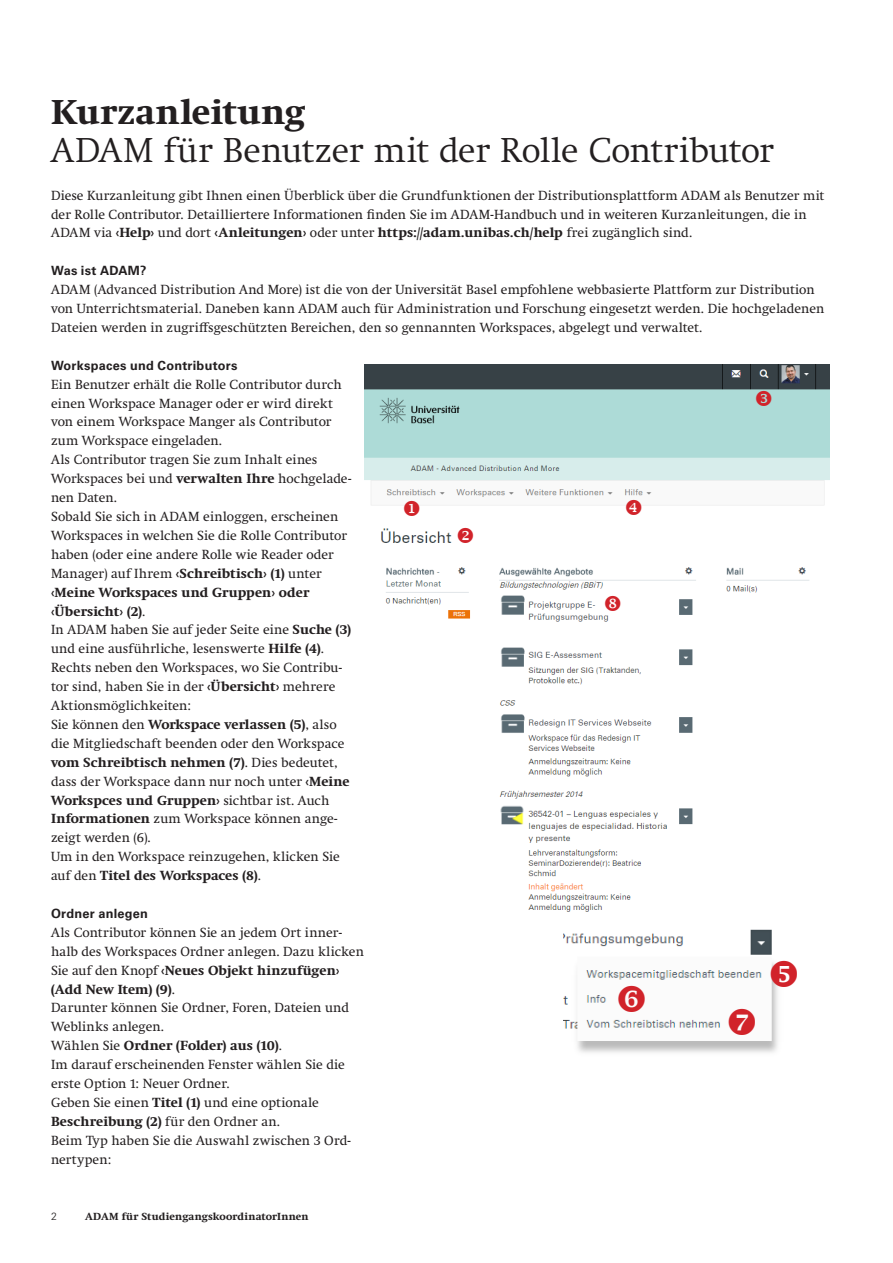
<style>
.page{position:relative;width:893px;height:1263px;background:#fff}
.page>*{position:absolute;margin:0;border:0;box-sizing:border-box;transform-origin:0 0}
.Headline_1_light_A4{font:300 35.25px "Swift Neue LT Pro";color:#231f20}
.Headline_1_bold_A4_B{font:700 35.25px "Swift Neue LT Pro";letter-spacing:.005em;color:#231f20}
.Fliesstext_A4_Bro{font:13.5px/18.9px "Swift Neue LT Pro";letter-spacing:.01em;color:#231f20}
.Fliesstext_A4_Bro-2{font:700 13.5px "Swift Neue LT Pro";color:#231f20}
.Zwischentitel{font:700 12.75px "Univers LT Std";letter-spacing:.02em;color:#231f20}
.t1{font:700 10.5px "Swift Neue LT Pro";letter-spacing:.015em;color:#231f20}
.Pagina_links{font:300 10.5px "Univers LT Std";color:#231f20}
.s1{font-weight:700}
.s2{font-weight:400}
</style>
<div class="page">
<img style="left:564px;top:929px;width:214px;height:124px">
<img style="left:364px;top:364px;width:465px;height:548px">
<img style="left:497px;top:803px;width:30px;height:24px">
<img style="left:497px;top:592px;width:29px;height:25px">
<img style="left:497px;top:644px;width:29px;height:25px">
<img style="left:497px;top:710px;width:29px;height:26px">
<svg style="left:771px;top:960px;width:7px;height:27px"></svg>
<svg style="left:619px;top:985px;width:26px;height:27px"></svg>
<svg style="left:729px;top:1009px;width:26px;height:26px"></svg>
<svg style="left:756px;top:390px;width:16px;height:16px"></svg>
<svg style="left:626px;top:499px;width:15px;height:15px"></svg>
<svg style="left:605px;top:595px;width:15px;height:16px"></svg>
<svg style="left:404px;top:501px;width:15px;height:15px"></svg>
<svg style="left:458px;top:528px;width:15px;height:15px"></svg>
<p class="Headline_1_bold_A4_B" style="left:51px;top:91px;width:256px">Kurzanleitung</p>
<p class="Headline_1_light_A4" style="left:51px;top:129px;width:724px">ADAM für Benutzer mit der Rolle Contributor</p>
<p class="Fliesstext_A4_Bro" style="left:51px;top:186px;width:775px">Diese Kurzanleitung gibt Ihnen einen Überblick über die Grundfunktionen der Distributionsplattform ADAM als Benutzer mit der Rolle Contributor. Detailliertere Informationen finden Sie im ADAM-Handbuch und in weiteren Kurzanleitungen, die in<br>ADAM via <span class="s1">‹Help›</span> und dort <span class="s1">‹Anleitungen›</span> oder unter <span class="s1">https://adam.unibas.ch/help</span> frei zugänglich sind.</p>
<p class="Zwischentitel" style="left:51px;top:263px;width:97px">Was ist ADAM?</p>
<p class="Fliesstext_A4_Bro" style="left:51px;top:280px;width:775px">ADAM (Advanced Distribution And More) ist die von der Universität Basel empfohlene webbasierte Plattform zur Distribution von Unterrichtsmaterial. Daneben kann ADAM auch für Administration und Forschung eingesetzt werden. Die hochgeladenen<br>Dateien werden in zugriffsgeschützten Bereichen, den so gennannten Workspaces, abgelegt und verwaltet.</p>
<p class="Zwischentitel" style="left:51px;top:358px;width:188px">Workspaces und Contributors</p>
<p class="Fliesstext_A4_Bro" style="left:51px;top:375px;width:292px">Ein Benutzer erhält die Rolle Contributor durch einen Workspace Manager oder er wird direkt von einem Workspace Manger als Contributor zum Workspace eingeladen.</p>
<p class="Fliesstext_A4_Bro" style="left:51px;top:450px;width:302px">Als Contributor tragen Sie zum Inhalt eines<br>Workspaces bei und <span class="s1">verwalten Ihre</span> hochgelade&shy;nen Daten.</p>
<p class="Fliesstext_A4_Bro" style="left:51px;top:507px;width:297px">Sobald Sie sich in ADAM einloggen, erscheinen Workspaces in welchen Sie die Rolle Contributor haben (oder eine andere Rolle wie Reader oder Manager) auf Ihrem <span class="s1">‹Schreibtisch› (1)</span> unter <span class="s1">‹Meine Workspaces und Gruppen› oder ‹Übersicht› (2)</span>.</p>
<p class="Fliesstext_A4_Bro" style="left:51px;top:620px;width:302px">In ADAM haben Sie auf jeder Seite eine <span class="s1">Suche (3) </span>und eine ausführliche, lesenswerte <span class="s1">Hilfe (4)</span>.</p>
<p class="Fliesstext_A4_Bro" style="left:51px;top:658px;width:292px">Rechts neben den Workspaces, wo Sie Contribu&shy;tor sind, haben Sie in der <span class="s1">‹Übersicht›</span> mehrere<br>Aktionsmöglichkeiten:</p>
<p class="Fliesstext_A4_Bro" style="left:51px;top:715px;width:300px">Sie können den <span class="s1">Workspace verlassen (5)</span>, also die Mitgliedschaft beenden oder den Workspace <span class="s1">vom Schreibtisch nehmen (7)</span>. Dies bedeutet, dass der Workspace dann nur noch unter <span class="s1">‹Meine Workspces und Gruppen›</span> sichtbar ist. Auch <span class="s1">Informationen</span> zum Workspace können ange&shy;zeigt werden (6).</p>
<p class="Fliesstext_A4_Bro" style="left:51px;top:847px;width:290px">Um in den Workspace reinzugehen, klicken Sie auf den <span class="s1">Titel des Workspaces (8)</span>.</p>
<p class="Zwischentitel" style="left:51px;top:906px;width:99px">Ordner anlegen</p>
<p class="Fliesstext_A4_Bro" style="left:51px;top:923px;width:314px">Als Contributor können Sie an jedem Ort inner&shy;halb des Workspaces Ordner anlegen. Dazu klicken Sie auf den Knopf <span class="s1">‹Neues Objekt hinzufügen› (Add New Item) (9)</span>.</p>
<p class="Fliesstext_A4_Bro" style="left:51px;top:998px;width:299px">Darunter können Sie Ordner, Foren, Dateien und<br>Weblinks anlegen.</p>
<p class="Fliesstext_A4_Bro-2" style="left:51px;top:1038px;width:233px"><span class="s2">Wählen Sie</span> Ordner (Folder) aus (10)<span class="s2">.</span></p>
<p class="Fliesstext_A4_Bro" style="left:51px;top:1055px;width:295px">Im darauf erscheinenden Fenster wählen Sie die erste Option 1: Neuer Ordner.</p>
<p class="Fliesstext_A4_Bro" style="left:51px;top:1093px;width:269px">Geben Sie einen <span class="s1">Titel (1)</span> und eine optionale<br><span class="s1">Beschreibung (2)</span> für den Ordner an.</p>
<p class="Fliesstext_A4_Bro" style="left:51px;top:1131px;width:301px">Beim Typ haben Sie die Auswahl zwischen 3 Ord&shy;nertypen:</p>
<p class="Pagina_links" style="left:51px;top:1210px;width:7px">2</p>
<p class="t1" style="left:85px;top:1211px;width:225px">ADAM für StudiengangskoordinatorInnen</p>
</div>
